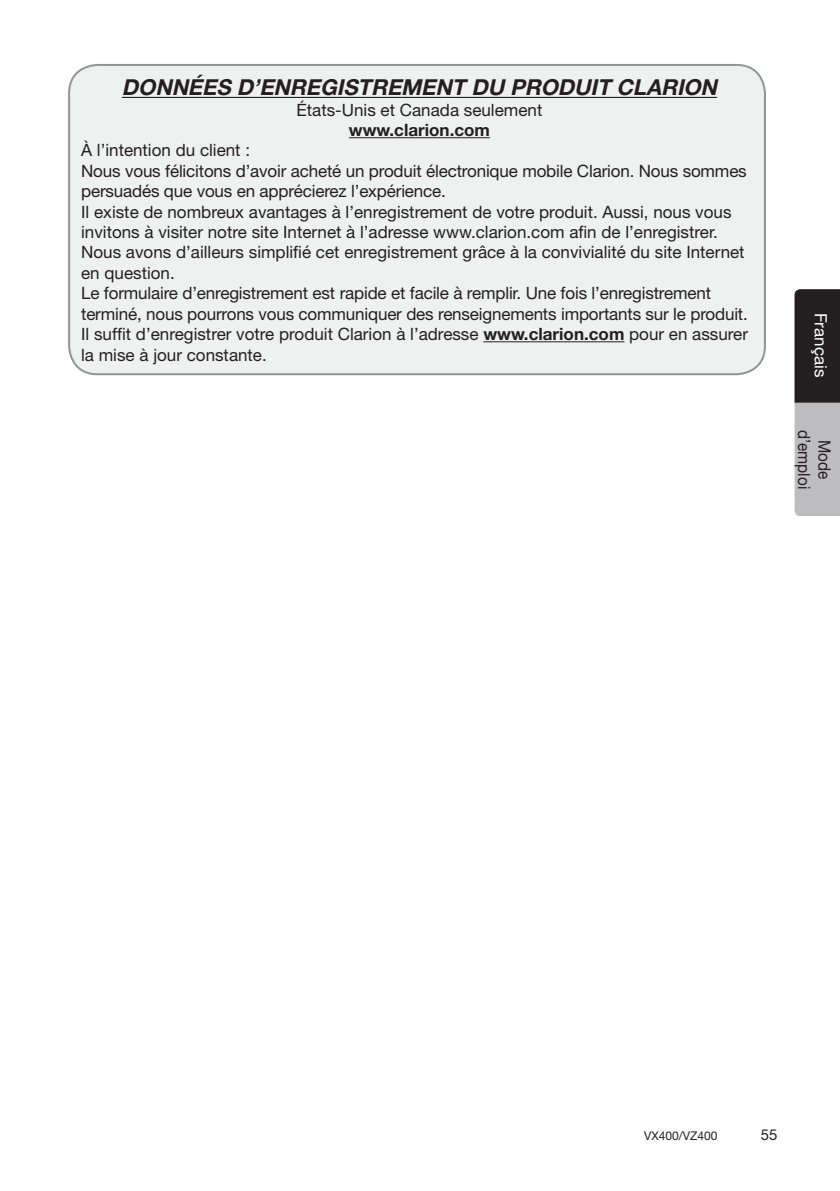
<style>
.page{position:relative;width:840px;height:1191px;background:#fff}
.page>*{position:absolute;margin:0;border:0;box-sizing:border-box;transform-origin:0 0}
.t1{font:italic 700 22px "Helvetica Neue";color:#231f20}
.t2{font:17px/20.4px "Helvetica Neue";color:#231f20}
.t3{font:700 17px "Helvetica Neue";color:#231f20}
.t4{font:17px/20.4px "Helvetica Neue";color:#231f20;text-align:center;scale:.9 1}
.t5{font:17px "Helvetica Neue";color:#fff}
.t6{font:15px "Helvetica Neue";color:#231f20}
.t7{font:12px "Helvetica Neue";color:#231f20}
.s1{font-weight:700}
</style>
<div class="page">
<svg style="left:794px;top:289px;width:45px;height:227px;background:#716f71"></svg>
<div style="left:69px;top:65px;width:695px;height:309px;background:#eff0f0;border-radius:28px"></div>
<div style="left:68px;top:64px;width:697px;height:311px;border:2px solid #929496;border-radius:28px"></div>
<hr style="left:122px;top:97px;width:594px;height:1px;background:#231f20">
<hr style="left:348px;top:137px;width:141px;height:1px;background:#231f20">
<hr style="left:483px;top:341px;width:141px;height:1px;background:#231f20">
<p class="t1" style="left:122px;top:74px;width:601px">DONNÉES D’ENREGISTREMENT DU PRODUIT CLARION</p>
<p class="t2" style="left:296px;top:99px;width:247px">États-Unis et Canada seulement</p>
<p class="t3" style="left:348px;top:119px;width:142px">www.clarion.com</p>
<p class="t2" style="left:81px;top:140px;width:170px">À l’intention du client :</p>
<p class="t2" style="left:81px;top:160px;width:666px">Nous vous félicitons d’avoir acheté un produit électronique mobile Clarion. Nous sommes persuadés que vous en apprécierez l’expérience.</p>
<p class="t2" style="left:81px;top:201px;width:651px">Il existe de nombreux avantages à l’enregistrement de votre produit. Aussi, nous vous invitons à visiter notre site Internet à l’adresse www.clarion.com afin de l’enregistrer.</p>
<p class="t2" style="left:81px;top:242px;width:664px">Nous avons d’ailleurs simplifié cet enregistrement grâce à la convivialité du site Internet en question.</p>
<p class="t2" style="left:81px;top:283px;width:667px">Le formulaire d’enregistrement est rapide et facile à remplir. Une fois l’enregistrement terminé, nous pourrons vous communiquer des renseignements importants sur le produit.</p>
<p class="t2" style="left:81px;top:324px;width:668px">Il suffit d’enregistrer votre produit Clarion à l’adresse <span class="s1">www.clarion.com</span> pour en assurer la mise à jour constante.</p>
<p class="t5" style="left:830px;top:313px;width:66px;rotate:90deg">Français</p>
<p class="t4" style="left:834px;top:430px;width:67px;rotate:90deg">Mode d’emploi</p>
<p class="t7" style="left:643px;top:1129px;width:75px">VX400/VZ400</p>
<p class="t6" style="left:760px;top:1126px;width:18px">55</p>
</div>
